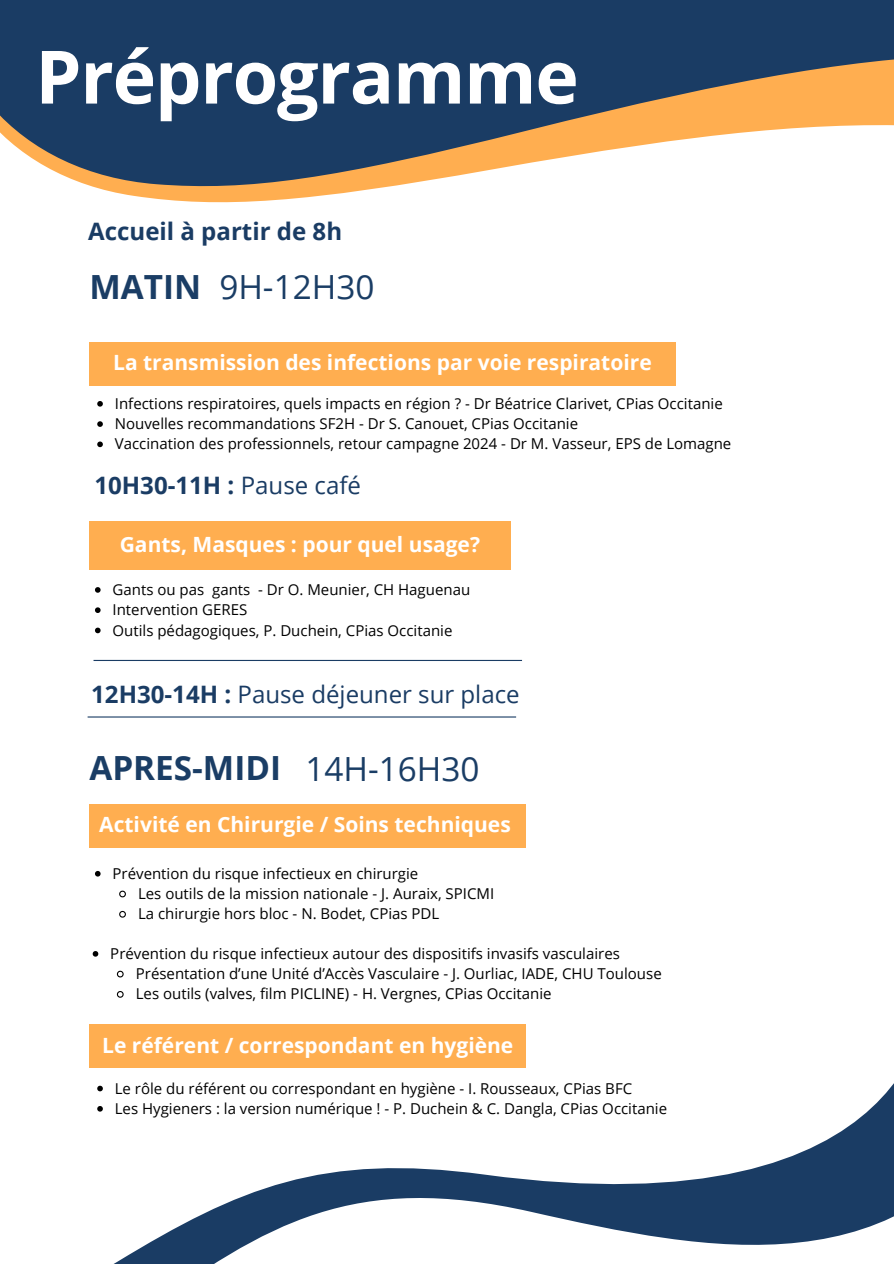
<style>
.page{position:relative;width:894px;height:1264px;background:#fff}
.page>*{position:absolute;margin:0;border:0;box-sizing:border-box;transform-origin:0 0}
.t1{font:700 73.65px "Open Sans";letter-spacing:-.015em;color:#fff}
.t2{font:33.3px "Open Sans";color:#1a3d65}
.t3{font:700 33.3px "Open Sans";color:#1a3d65}
.t4{font:700 24px "Open Sans";color:#1a3c64}
.t5{font:24px "Open Sans";color:#1a3c64}
.t6{font:700 21px "Open Sans";color:#fff}
.t7{font:15px "Open Sans";color:#000}
.s1{font-weight:400}
.s2{font-weight:700}
</style>
<div class="page">
<svg style="left:0;top:0;width:893px;height:200px;fill:#1a3c64"></svg>
<svg style="left:115px;top:1219px;width:773px;height:44px"></svg>
<svg style="left:92px;top:952px;width:801px;height:267px"></svg>
<div style="left:89px;top:342px;width:586px;height:43px;background:#ffae50"></div>
<div style="left:89px;top:520px;width:421px;height:49px;background:#ffae50"></div>
<div style="left:89px;top:1024px;width:437px;height:44px;background:#ffae50"></div>
<div style="left:89px;top:804px;width:437px;height:43px;background:#ffae50"></div>
<hr style="left:93px;top:660px;width:429px;height:1px;background:#1a3c64">
<hr style="left:88px;top:716px;width:428px;height:1px;background:#1a3c64">
<svg style="left:97px;top:401px;width:6px;height:5px"></svg>
<svg style="left:97px;top:421px;width:6px;height:6px"></svg>
<svg style="left:97px;top:441px;width:6px;height:6px"></svg>
<svg style="left:95px;top:587px;width:6px;height:5px"></svg>
<svg style="left:95px;top:607px;width:6px;height:6px"></svg>
<svg style="left:95px;top:627px;width:6px;height:6px"></svg>
<svg style="left:97px;top:1085px;width:6px;height:6px"></svg>
<svg style="left:97px;top:1105px;width:6px;height:6px"></svg>
<svg style="left:93px;top:951px;width:5px;height:5px"></svg>
<svg style="left:116px;top:969px;width:8px;height:9px"></svg>
<svg style="left:116px;top:990px;width:8px;height:8px"></svg>
<svg style="left:95px;top:871px;width:6px;height:5px"></svg>
<svg style="left:119px;top:890px;width:7px;height:8px"></svg>
<svg style="left:119px;top:910px;width:7px;height:8px"></svg>
<h6 class="t1" style="left:35px;top:25px;width:545px">Préprogramme</h6>
<p class="t4" style="left:88px;top:215px;width:255px">Accueil à partir de 8h</p>
<h2 class="t3" style="left:89px;top:263px;width:113px">MATIN</h2>
<h3 class="t2" style="left:219px;top:263px;width:156px">9H-12H30</h3>
<p class="t6" style="left:113px;top:348px;width:540px">La transmission des infections par voie respiratoire</p>
<p class="t7" style="left:115px;top:393px;width:609px">Infections respiratoires, quels impacts en région ? - Dr Béatrice Clarivet, CPias Occitanie</p>
<p class="t7" style="left:115px;top:413px;width:464px">Nouvelles recommandations SF2H - Dr S. Canouet, CPias Occitanie</p>
<p class="t7" style="left:115px;top:433px;width:617px">Vaccination des professionnels, retour campagne 2024 - Dr M. Vasseur, EPS de Lomagne</p>
<p class="t4" style="left:94px;top:468px;width:268px">10H30-11H : <span class="s1">Pause café</span></p>
<p class="t6" style="left:120px;top:529px;width:362px">Gants, Masques : pour quel usage?</p>
<h5 class="t7" style="left:113px;top:579px;width:359px">Gants ou pas gants - Dr O. Meunier, CH Haguenau</h5>
<h6 class="t7" style="left:113px;top:599px;width:136px">Intervention GERES</h6>
<p class="t7" style="left:113px;top:619px;width:341px">Outils pédagogiques, P. Duchein, CPias Occitanie</p>
<h6 class="t5" style="left:91px;top:677px;width:430px"><span class="s2">12H30-14H :</span> Pause déjeuner sur place</h6>
<h2 class="t3" style="left:89px;top:744px;width:193px">APRES-MIDI</h2>
<h3 class="t2" style="left:305px;top:745px;width:175px">14H-16H30</h3>
<h4 class="t6" style="left:99px;top:810px;width:413px">Activité en Chirurgie / Soins techniques</h4>
<p class="t7" style="left:113px;top:862px;width:307px">Prévention du risque infectieux en chirurgie</p>
<p class="t7" style="left:138px;top:883px;width:357px">Les outils de la mission nationale - J. Auraix, SPICMI</p>
<p class="t7" style="left:138px;top:903px;width:302px">La chirurgie hors bloc - N. Bodet, CPias PDL</p>
<p class="t7" style="left:110px;top:942px;width:511px">Prévention du risque infectieux autour des dispositifs invasifs vasculaires</p>
<h5 class="t7" style="left:136px;top:963px;width:527px">Présentation d’une Unité d’Accès Vasculaire - J. Ourliac, IADE, CHU Toulouse</h5>
<p class="t7" style="left:136px;top:983px;width:417px">Les outils (valves, film PICLINE) - H. Vergnes, CPias Occitanie</p>
<h1 class="t6" style="left:102px;top:1030px;width:412px">Le référent / correspondant en hygiène</h1>
<p class="t7" style="left:115px;top:1077px;width:518px">Le rôle du référent ou correspondant en hygiène - I. Rousseaux, CPias BFC</p>
<p class="t7" style="left:115px;top:1097px;width:553px">Les Hygieners : la version numérique ! - P. Duchein &amp; C. Dangla, CPias Occitanie</p>
</div>
